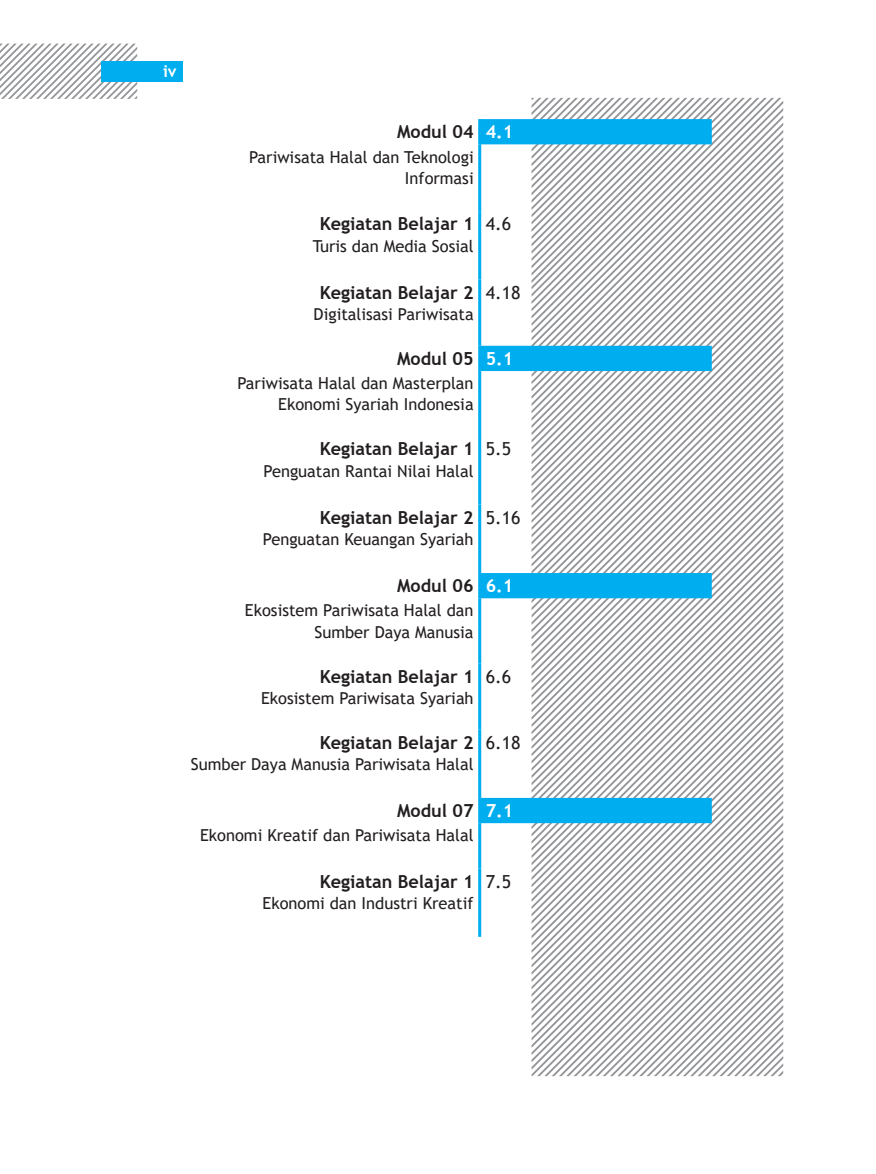
<style>
.page{position:relative;width:876px;height:1174px;background:#fff}
.page>*{position:absolute;margin:0;border:0;box-sizing:border-box;transform-origin:0 0}
.t1{font:700 18px "Trebuchet MS";color:#231f20}
.t2{font:18px "Trebuchet MS";color:#231f20}
.t3{font:16.5px/21px "Trebuchet MS";color:#231f20;text-align:right}
.t4{font:700 16.5px "Trebuchet MS";color:#fff}
.s1{color:#fff}
</style>
<div class="page">
<svg style="left:0;top:44px;width:137px;height:55px"></svg>
<div style="left:101px;top:61px;width:81px;height:21px;background:#00aeef"></div>
<svg style="left:730px;top:98px;width:51px;height:250px"></svg>
<svg style="left:730px;top:98px;width:44px;height:242px"></svg>
<svg style="left:730px;top:98px;width:37px;height:235px"></svg>
<svg style="left:730px;top:98px;width:29px;height:228px"></svg>
<svg style="left:730px;top:98px;width:22px;height:220px"></svg>
<svg style="left:730px;top:98px;width:15px;height:213px"></svg>
<svg style="left:730px;top:98px;width:8px;height:206px"></svg>
<svg style="left:531px;top:98px;width:199px;height:401px"></svg>
<svg style="left:531px;top:539px;width:252px;height:537px"></svg>
<svg style="left:481px;top:119px;width:231px;height:704px"></svg>
<hr style="left:478px;top:119px;width:3px;height:25px;background:#00aeef">
<hr style="left:478px;top:144px;width:3px;height:67px;background:#00aeef">
<hr style="left:478px;top:211px;width:3px;height:69px;background:#00aeef">
<hr style="left:478px;top:280px;width:3px;height:66px;background:#00aeef">
<hr style="left:478px;top:346px;width:3px;height:25px;background:#00aeef">
<hr style="left:478px;top:371px;width:3px;height:65px;background:#00aeef">
<hr style="left:478px;top:436px;width:3px;height:68px;background:#00aeef">
<hr style="left:478px;top:504px;width:3px;height:69px;background:#00aeef">
<hr style="left:478px;top:573px;width:3px;height:25px;background:#00aeef">
<hr style="left:478px;top:598px;width:3px;height:65px;background:#00aeef">
<hr style="left:478px;top:663px;width:3px;height:66px;background:#00aeef">
<hr style="left:478px;top:729px;width:3px;height:69px;background:#00aeef">
<hr style="left:478px;top:798px;width:3px;height:25px;background:#00aeef">
<hr style="left:478px;top:823px;width:3px;height:45px;background:#00aeef">
<hr style="left:478px;top:868px;width:3px;height:69px;background:#00aeef">
<p class="t4" style="left:163px;top:61px;width:15px">iv</p>
<p class="t1" style="left:397px;top:121px;width:118px">Modul 04 <span class="s1">4.1</span></p>
<p class="t3" style="left:249px;top:146px;width:226px;line-height:21.6px">Pariwisata Halal dan Teknologi<br>Informasi</p>
<p class="t1" style="left:320px;top:213px;width:156px">Kegiatan Belajar 1</p>
<p class="t3" style="left:313px;top:235px;width:162px">Turis dan Media Sosial</p>
<p class="t2" style="left:486px;top:213px;width:27px">4.6</p>
<p class="t1" style="left:320px;top:281px;width:156px">Kegiatan Belajar 2</p>
<p class="t3" style="left:314px;top:303px;width:162px">Digitalisasi Pariwisata</p>
<p class="t2" style="left:486px;top:281px;width:36px">4.18</p>
<p class="t1" style="left:397px;top:347px;width:118px">Modul 05 <span class="s1">5.1</span></p>
<p class="t3" style="left:238px;top:373px;width:238px">Pariwisata Halal dan Masterplan<br>Ekonomi Syariah Indonesia</p>
<p class="t1" style="left:320px;top:438px;width:156px">Kegiatan Belajar 1</p>
<p class="t3" style="left:264px;top:460px;width:211px">Penguatan Rantai Nilai Halal</p>
<p class="t2" style="left:486px;top:437px;width:27px">5.5</p>
<p class="t1" style="left:320px;top:506px;width:156px">Kegiatan Belajar 2</p>
<p class="t3" style="left:263px;top:529px;width:212px">Penguatan Keuangan Syariah</p>
<p class="t2" style="left:486px;top:506px;width:36px">5.16</p>
<p class="t1" style="left:397px;top:574px;width:118px">Modul 06 <span class="s1">6.1</span></p>
<p class="t3" style="left:245px;top:600px;width:230px">Ekosistem Pariwisata Halal dan<br>Sumber Daya Manusia</p>
<p class="t1" style="left:320px;top:665px;width:156px">Kegiatan Belajar 1</p>
<p class="t3" style="left:261px;top:687px;width:214px">Ekosistem Pariwisata Syariah</p>
<p class="t2" style="left:486px;top:665px;width:27px">6.6</p>
<p class="t1" style="left:320px;top:731px;width:156px">Kegiatan Belajar 2</p>
<p class="t3" style="left:191px;top:754px;width:284px">Sumber Daya Manusia Pariwisata Halal</p>
<p class="t2" style="left:486px;top:731px;width:36px">6.18</p>
<p class="t1" style="left:397px;top:799px;width:118px">Modul 07 <span class="s1">7.1</span></p>
<p class="t3" style="left:200px;top:825px;width:275px">Ekonomi Kreatif dan Pariwisata Halal</p>
<p class="t1" style="left:320px;top:870px;width:156px">Kegiatan Belajar 1</p>
<p class="t3" style="left:263px;top:892px;width:213px">Ekonomi dan Industri Kreatif</p>
<p class="t2" style="left:486px;top:870px;width:27px">7.5</p>
</div>
